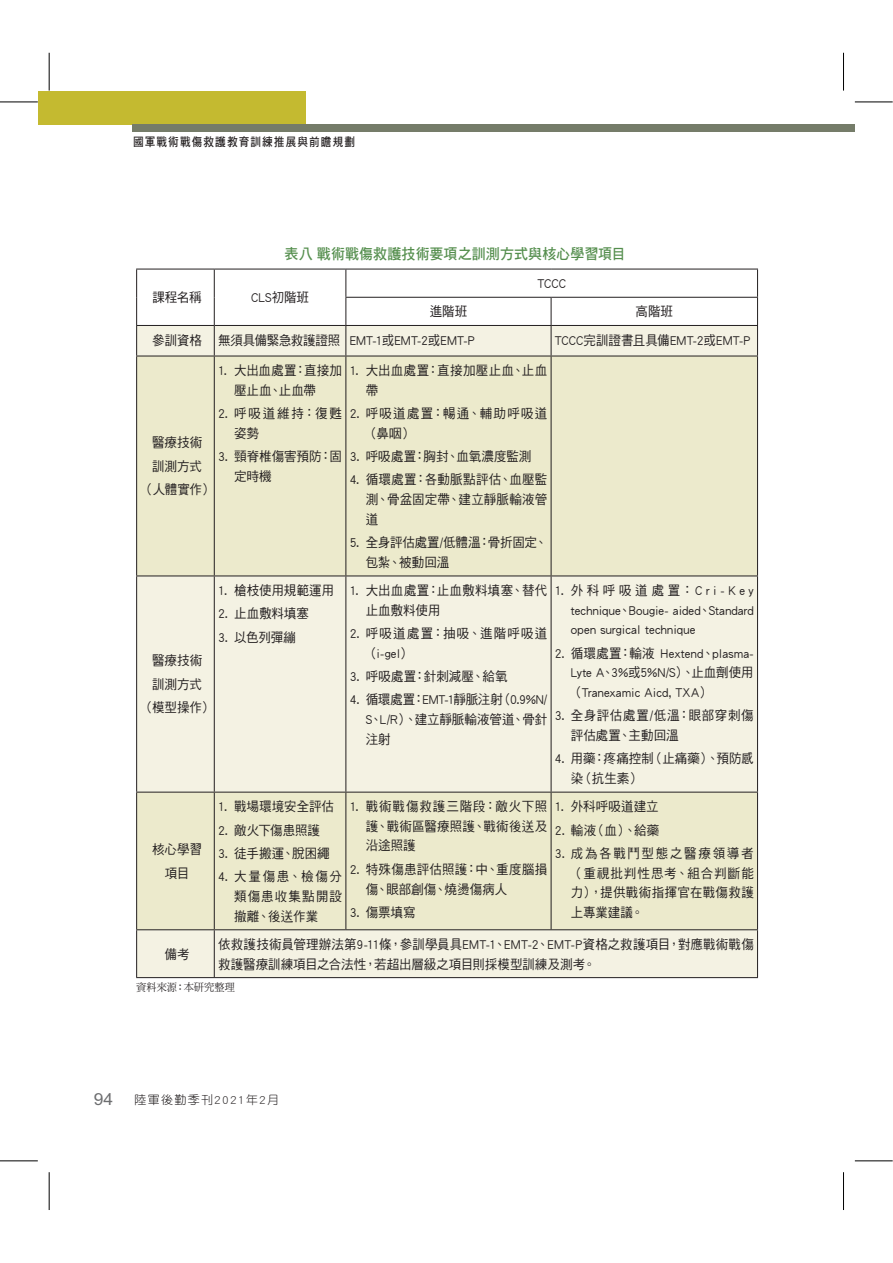
<style>
.page{position:relative;width:893px;height:1263px;background:#fff}
.page>*{position:absolute;margin:0;border:0;box-sizing:border-box;transform-origin:0 0}
.t1{font:16.65px "Arial";color:#6d6e70;scale:1.05 1}
.t2{font:14.85px "DF Hei Std W7 E Ten B5 H";color:#548e4d;scale:.95 1}
.t3{font:13.2px/19.6px "DF Hei Std W5 E Ten B5 H";letter-spacing:.005em;color:#231f20;text-align:justify;scale:.95 1}
.t4{font:13.2px/19.6px "DF Hei Std W5 E Ten B5 H";letter-spacing:.095em;color:#231f20;scale:.95 1}
.t5{font:13.2px "DF Hei Std W5 E Ten B5 H";letter-spacing:-.015em;color:#231f20;scale:.95 1}
.t6{font:13.2px/19.6px "DF Hei Std W5 E Ten B5 H";letter-spacing:.035em;color:#231f20;scale:.95 1}
.t7{font:13.2px/19.6px "DF Hei Std W5 E Ten B5 H";letter-spacing:-.02em;color:#231f20;scale:.95 1}
.t8{font:13.2px/19.6px "DF Hei Std W5 E Ten B5 H";letter-spacing:.03em;color:#231f20;scale:.95 1}
.t9{font:13.2px/19.6px "DF Hei Std W5 E Ten B5 H";letter-spacing:.145em;color:#231f20;scale:.95 1}
.t10{font:12px "DF Hei Std W7 E Ten B5 H";letter-spacing:.1em;color:#231f20;scale:.89 1}
.t11{font:12px "DF Yuan Std W3 E Ten B5 H";letter-spacing:.105em;color:#231f20}
.t12{font:10.8px "DF Ming Std W5 E Ten B5 H";letter-spacing:.005em;color:#231f20;scale:.95 1}
</style>
<div class="page">
<div style="left:38px;top:91px;width:268px;height:33px;background:#c4ba30"></div>
<div style="left:132px;top:125px;width:723px;height:7px;background:#757c69"></div>
<div style="left:137px;top:326px;width:620px;height:651px;background:#f4f2e3"></div>
<svg style="left:137px;top:357px;width:620px;height:572px;background:#eeecd4"></svg>
<hr style="left:136px;top:269px;width:78px;height:1px;background:#231f20">
<hr style="left:214px;top:269px;width:132px;height:1px;background:#231f20">
<hr style="left:346px;top:269px;width:205px;height:1px;background:#231f20">
<hr style="left:551px;top:269px;width:207px;height:1px;background:#231f20">
<svg style="left:136px;top:270px;width:1px;height:55px"></svg>
<svg style="left:214px;top:270px;width:1px;height:55px"></svg>
<hr style="left:345px;top:297px;width:206px;height:1px;background:#231f20">
<svg style="left:345px;top:270px;width:1px;height:55px"></svg>
<hr style="left:551px;top:297px;width:207px;height:1px;background:#231f20">
<svg style="left:551px;top:298px;width:1px;height:27px"></svg>
<svg style="left:757px;top:270px;width:1px;height:55px"></svg>
<hr style="left:136px;top:325px;width:78px;height:1px;background:#231f20">
<hr style="left:136px;top:326px;width:1px;height:30px;background:#231f20">
<hr style="left:214px;top:325px;width:132px;height:1px;background:#231f20">
<hr style="left:214px;top:326px;width:1px;height:30px;background:#231f20">
<hr style="left:346px;top:325px;width:205px;height:1px;background:#231f20">
<hr style="left:345px;top:326px;width:1px;height:30px;background:#231f20">
<hr style="left:551px;top:325px;width:207px;height:1px;background:#231f20">
<hr style="left:551px;top:326px;width:1px;height:30px;background:#231f20">
<hr style="left:757px;top:326px;width:1px;height:30px;background:#231f20">
<hr style="left:136px;top:356px;width:78px;height:1px;background:#231f20">
<hr style="left:136px;top:356px;width:1px;height:219px;background:#231f20">
<hr style="left:214px;top:356px;width:132px;height:1px;background:#231f20">
<hr style="left:214px;top:356px;width:1px;height:219px;background:#231f20">
<hr style="left:346px;top:356px;width:205px;height:1px;background:#231f20">
<hr style="left:345px;top:356px;width:1px;height:219px;background:#231f20">
<hr style="left:551px;top:356px;width:207px;height:1px;background:#231f20">
<hr style="left:551px;top:356px;width:1px;height:219px;background:#231f20">
<hr style="left:757px;top:356px;width:1px;height:219px;background:#231f20">
<hr style="left:136px;top:575px;width:78px;height:1px;background:#231f20">
<hr style="left:136px;top:576px;width:1px;height:216px;background:#231f20">
<hr style="left:214px;top:575px;width:132px;height:1px;background:#231f20">
<hr style="left:214px;top:576px;width:1px;height:216px;background:#231f20">
<hr style="left:346px;top:575px;width:205px;height:1px;background:#231f20">
<hr style="left:345px;top:576px;width:1px;height:216px;background:#231f20">
<hr style="left:551px;top:575px;width:207px;height:1px;background:#231f20">
<hr style="left:551px;top:576px;width:1px;height:216px;background:#231f20">
<hr style="left:757px;top:576px;width:1px;height:216px;background:#231f20">
<hr style="left:136px;top:792px;width:78px;height:1px;background:#231f20">
<hr style="left:136px;top:793px;width:1px;height:136px;background:#231f20">
<hr style="left:214px;top:792px;width:132px;height:1px;background:#231f20">
<hr style="left:214px;top:793px;width:1px;height:136px;background:#231f20">
<hr style="left:346px;top:792px;width:205px;height:1px;background:#231f20">
<hr style="left:345px;top:793px;width:1px;height:136px;background:#231f20">
<hr style="left:551px;top:792px;width:207px;height:1px;background:#231f20">
<hr style="left:551px;top:793px;width:1px;height:136px;background:#231f20">
<hr style="left:757px;top:793px;width:1px;height:136px;background:#231f20">
<hr style="left:136px;top:929px;width:78px;height:1px;background:#231f20">
<hr style="left:136px;top:930px;width:1px;height:47px;background:#231f20">
<hr style="left:214px;top:929px;width:132px;height:1px;background:#231f20">
<hr style="left:214px;top:930px;width:1px;height:47px;background:#231f20">
<hr style="left:346px;top:929px;width:412px;height:1px;background:#231f20">
<hr style="left:757px;top:930px;width:1px;height:47px;background:#231f20">
<hr style="left:136px;top:977px;width:622px;height:1px;background:#231f20">
<hr style="left:0;top:102px;width:38px;height:1px;background:#000">
<hr style="left:855px;top:102px;width:38px;height:1px;background:#000">
<hr style="left:0;top:1161px;width:38px;height:1px;background:#000">
<hr style="left:855px;top:1161px;width:38px;height:1px;background:#000">
<hr style="left:49px;top:53px;width:1px;height:38px;background:#000">
<hr style="left:49px;top:1172px;width:1px;height:38px;background:#000">
<hr style="left:843px;top:53px;width:1px;height:38px;background:#000">
<hr style="left:843px;top:1172px;width:1px;height:38px;background:#000">
<p class="t10" style="left:133px;top:137px;width:251px">國軍戰術戰傷救護教育訓練推展與前瞻規劃</p>
<p class="t2" style="left:285px;top:248px;width:360px">表八戰術戰傷救護技術要項之訓測方式與核心學習項目</p>
<p class="t3" style="left:537px;top:275px;width:32px">TCCC</p>
<p class="t3" style="left:152px;top:289px;width:54px">課程名稱</p>
<p class="t3" style="left:251px;top:289px;width:63px">CLS初階班</p>
<p class="t3" style="left:430px;top:303px;width:41px">進階班</p>
<p class="t3" style="left:636px;top:303px;width:41px">高階班</p>
<p class="t5" style="left:152px;top:336px;width:341px">參訓資格 無須具備緊急救護證照 EMT-1或EMT-2或EMT-P</p>
<p class="t3" style="left:555px;top:332px;width:208px">TCCC完訓證書且具備EMT-2或EMT-P</p>
<p class="t3" style="left:141px;top:432px;width:77px;line-height:23.4px;text-align:center">醫療技術<br>訓測方式<br>（人體實作）</p>
<p class="t3" style="left:141px;top:651px;width:77px;line-height:23.4px;text-align:center">醫療技術<br>訓測方式<br>（模型操作）</p>
<p class="t3" style="left:152px;top:839px;width:54px;line-height:23.4px;text-align:center">核心學習項目</p>
<p class="t3" style="left:234px;top:362px;width:115px;text-indent:-16px">1. 大出血處置：直接加壓止血、止血帶</p>
<p class="t9" style="left:234px;top:405px;width:115px;text-indent:-16px">2. 呼吸道維持：復甦姿勢</p>
<p class="t3" style="left:234px;top:448px;width:115px;text-indent:-16px">3. 頸脊椎傷害預防：固定時機</p>
<p class="t3" style="left:218px;top:582px;width:124px">1. 槍枝使用規範運用</p>
<p class="t3" style="left:218px;top:605px;width:97px">2. 止血敷料填塞</p>
<p class="t3" style="left:218px;top:629px;width:83px">3. 以色列彈繃</p>
<p class="t3" style="left:218px;top:798px;width:123px">1. 戰場環境安全評估</p>
<p class="t3" style="left:218px;top:822px;width:109px">2. 敵火下傷患照護</p>
<p class="t3" style="left:218px;top:845px;width:119px">3. 徒手搬運、脫困繩</p>
<p class="t3" style="left:234px;top:868px;width:115px;text-indent:-16px">4. 大量傷患、檢傷分類傷患收集點開設撤離、後送作業</p>
<p class="t8" style="left:366px;top:362px;width:193px;text-indent:-16px">1. 大出血處置：直接加壓止血、止血帶</p>
<p class="t4" style="left:366px;top:405px;width:193px;text-indent:-16px">2. 呼吸道處置：暢通、輔助呼吸道（鼻咽）</p>
<p class="t3" style="left:350px;top:448px;width:193px">3. 呼吸處置：胸封、血氧濃度監測</p>
<p class="t3" style="left:366px;top:471px;width:193px;text-indent:-16px">4. 循環處置：各動脈點評估、血壓監測、骨盆固定帶、建立靜脈輸液管道</p>
<p class="t7" style="left:366px;top:534px;width:193px;text-indent:-16px">5. 全身評估處置/低體溫：骨折固定、包紮、被動回溫</p>
<p class="t3" style="left:366px;top:582px;width:193px;text-indent:-16px">1. 大出血處置：止血敷料填塞、替代止血敷料使用</p>
<p class="t4" style="left:366px;top:625px;width:193px;text-indent:-16px">2. 呼吸道處置：抽吸、進階呼吸道（i-gel）</p>
<p class="t3" style="left:350px;top:668px;width:168px">3. 呼吸處置：針刺減壓、給氧</p>
<p class="t3" style="left:366px;top:691px;width:193px;text-indent:-16px">4. 循環處置：EMT-1靜脈注射（0.9%N/ S、L/R）、建立靜脈輸液管道、骨針注射</p>
<p class="t3" style="left:366px;top:798px;width:193px;text-indent:-16px">1. 戰術戰傷救護三階段：敵火下照護、戰術區醫療照護、戰術後送及沿途照護</p>
<p class="t3" style="left:366px;top:861px;width:193px;text-indent:-16px">2. 特殊傷患評估照護：中、重度腦損傷、眼部創傷、燒燙傷病人</p>
<p class="t3" style="left:350px;top:904px;width:71px">3. 傷票填寫</p>
<p class="t3" style="left:571px;top:582px;width:194px;text-indent:-16px">1. 外科呼吸道處置：Cri-Key technique、Bougie- aided、Standard open surgical technique</p>
<p class="t3" style="left:571px;top:645px;width:194px;text-indent:-16px">2. 循環處置：輸液 Hextend、plasma-Lyte A、3%或5%N/S）、止血劑使用（Tranexamic Aicd, TXA）</p>
<p class="t6" style="left:571px;top:707px;width:194px;text-indent:-16px">3. 全身評估處置/低溫：眼部穿刺傷評估處置、主動回溫</p>
<p class="t3" style="left:571px;top:750px;width:194px;text-indent:-16px">4. 用藥：疼痛控制（止痛藥）、預防感染（抗生素）</p>
<p class="t3" style="left:555px;top:798px;width:111px">1. 外科呼吸道建立</p>
<p class="t3" style="left:555px;top:822px;width:111px">2. 輸液（血）、給藥</p>
<p class="t3" style="left:571px;top:845px;width:194px;text-indent:-16px">3. 成為各戰鬥型態之醫療領導者（重視批判性思考、組合判斷能力），提供戰術指揮官在戰傷救護上專業建議。</p>
<p class="t3" style="left:165px;top:946px;width:28px">備考</p>
<p class="t3" style="left:218px;top:936px;width:565px">依救護技術員管理辦法第9-11條，參訓學員具EMT-1、EMT-2、EMT-P資格之救護項目，對應戰術戰傷救護醫療訓練項目之合法性，若超出層級之項目則採模型訓練及測考。</p>
<p class="t12" style="left:136px;top:983px;width:106px">資料來源：本研究整理</p>
<p class="t1" style="left:94px;top:1089px;width:20px">94</p>
<p class="t11" style="left:135px;top:1095px;width:146px">陸軍後勤季刊2021年2月</p>
</div>
